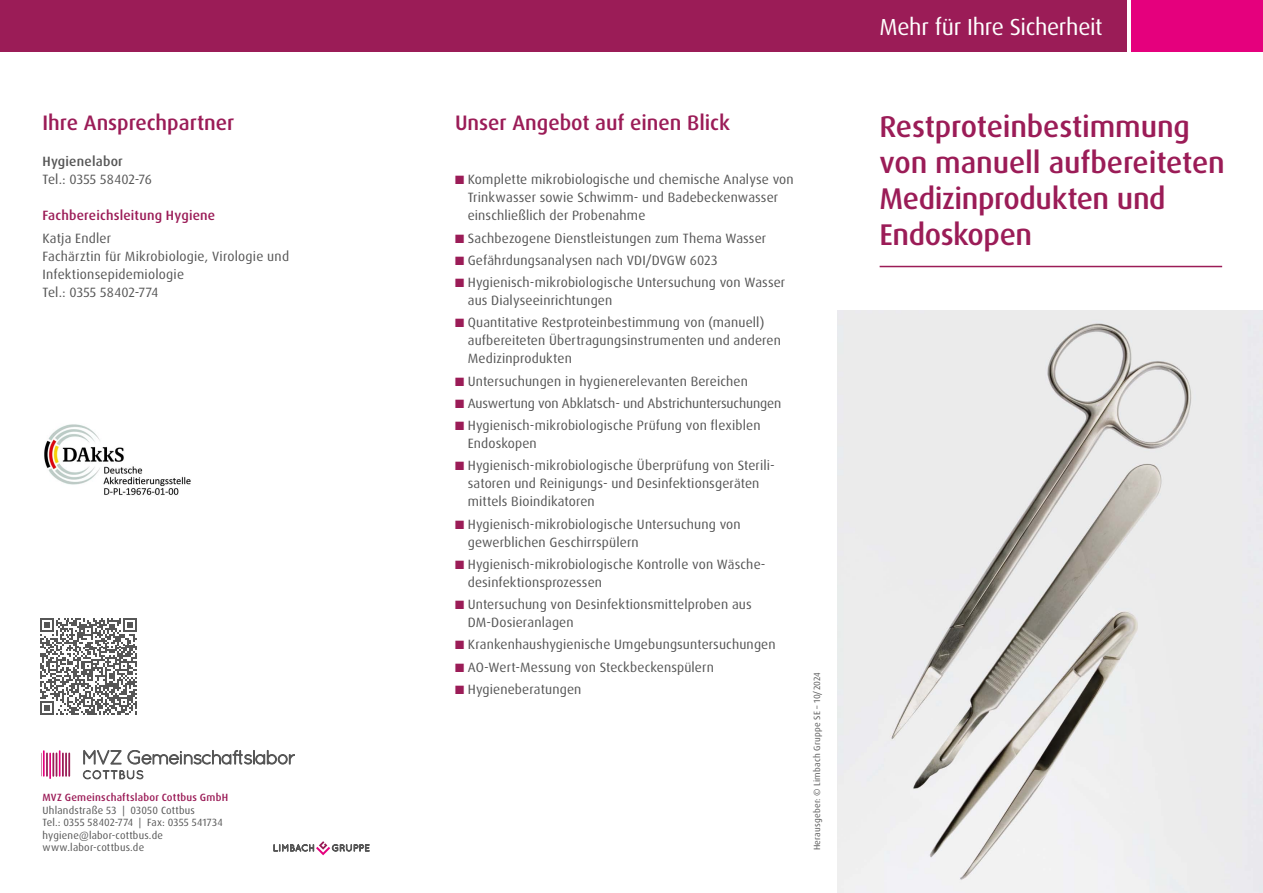
<style>
.page{position:relative;width:1263px;height:893px;background:#fff}
.page>*{position:absolute;margin:0;border:0;box-sizing:border-box;transform-origin:0 0}
.t1{font:500 30px/36px "Dax Pro";letter-spacing:-.01em;color:#9b1c57}
.t2{font:23.25px "Dax Pro";letter-spacing:-.015em;color:#fff}
.t3{font:500 21px "Dax Pro";letter-spacing:-.005em;color:#9b1c57}
.t4{font:13.5px/18px "Dax Pro";letter-spacing:.01em;color:#565656}
.t5{font:13.5px "Dax Pro";letter-spacing:-.01em;color:#565656}
.t6{font:500 13.5px "Dax Pro";letter-spacing:.015em;color:#9b1c57}
.t7{font:500 13.5px "Dax Pro";letter-spacing:.015em;color:#565656}
.t8{font:10.5px/12.6px "Dax Pro";letter-spacing:.02em;color:#565656}
.t9{font:500 10.5px "Dax Pro";letter-spacing:.02em;color:#9b1c57}
.t10{font:9px "Dax Pro";letter-spacing:.025em;color:#565656}
.s1{color:#9b1c57}
</style>
<div class="page">
<div style="left:0;top:0;width:1127px;height:51px;background:#9b1c57"></div>
<div style="left:1131px;top:0;width:132px;height:51px;background:#e5007d"></div>
<hr style="left:880px;top:266px;width:342px;height:1px;background:#9b1c57">
<svg style="left:274px;top:841px;width:95px;height:14px"></svg>
<img style="left:838px;top:310px;width:425px;height:583px">
<hr style="left:68px;top:753px;width:2px;height:23px;background:#9b1c57">
<hr style="left:65px;top:753px;width:2px;height:23px;background:#9b1c57">
<hr style="left:62px;top:753px;width:2px;height:23px;background:#9b1c57">
<hr style="left:59px;top:751px;width:2px;height:25px;background:#e5007d">
<svg style="left:56px;top:753px;width:1px;height:23px"></svg>
<hr style="left:52px;top:753px;width:2px;height:23px;background:#9b1c57">
<hr style="left:49px;top:753px;width:2px;height:25px;background:#e5007d">
<hr style="left:46px;top:753px;width:2px;height:23px;background:#9b1c57">
<hr style="left:43px;top:751px;width:2px;height:25px;background:#e5007d">
<svg style="left:41px;top:753px;width:1px;height:23px"></svg>
<svg style="left:83px;top:750px;width:212px;height:29px"></svg>
<img style="left:44px;top:424px;width:147px;height:71px">
<svg style="left:40px;top:618px;width:97px;height:97px"></svg>
<h2 class="t2" style="left:880px;top:12px;width:224px">Mehr für Ihre Sicherheit</h2>
<h3 class="t3" style="left:43px;top:110px;width:193px">Ihre Ansprechpartner</h3>
<h1 class="t1" style="left:880px;top:109px;width:347px">Restproteinbestimmung von manuell aufbereiteten<br>Medizinprodukten und<br>Endoskopen</h1>
<h3 class="t3" style="left:455px;top:110px;width:276px">Unser Angebot auf einen Blick</h3>
<p class="t4" style="left:468px;top:171px;width:327px;text-indent:-13px"><span class="s1">■</span> Komplette mikrobiologische und chemische Analyse von<br>Trinkwasser sowie Schwimm- und Badebeckenwasser einschließlich der Probenahme</p>
<p class="t4" style="left:455px;top:229px;width:313px"><span class="s1">■</span> Sachbezogene Dienstleistungen zum Thema Wasser</p>
<p class="t4" style="left:455px;top:251px;width:264px"><span class="s1">■</span> Gefährdungsanalysen nach VDI/DVGW 6023</p>
<p class="t4" style="left:468px;top:274px;width:319px;text-indent:-13px"><span class="s1">■</span> Hygienisch-mikrobiologische Untersuchung von Wasser aus Dialyseeinrichtungen</p>
<p class="t4" style="left:468px;top:314px;width:315px;text-indent:-13px"><span class="s1">■</span> Quantitative Restproteinbestimmung von (manuell) aufbereiteten Übertragungsinstrumenten und anderen<br>Medizinprodukten</p>
<p class="t4" style="left:455px;top:372px;width:294px"><span class="s1">■</span> Untersuchungen in hygienerelevanten Bereichen</p>
<p class="t5" style="left:455px;top:395px;width:328px"><span class="s1">■</span> Auswertung von Abklatsch- und Abstrichuntersuchungen</p>
<p class="t4" style="left:468px;top:417px;width:294px;text-indent:-13px"><span class="s1">■</span> Hygienisch-mikrobiologische Prüfung von flexiblen<br>Endoskopen</p>
<p class="t4" style="left:468px;top:457px;width:307px;text-indent:-13px"><span class="s1">■</span> Hygienisch-mikrobiologische Überprüfung von Sterili&shy;satoren und Reinigungs- und Desinfektionsgeräten mittels Bioindikatoren</p>
<p class="t4" style="left:468px;top:515px;width:274px;text-indent:-13px"><span class="s1">■</span> Hygienisch-mikrobiologische Untersuchung von gewerblichen Geschirrspülern</p>
<p class="t4" style="left:468px;top:555px;width:298px;text-indent:-13px"><span class="s1">■</span> Hygienisch-mikrobiologische Kontrolle von Wäsche&shy;desinfektionsprozessen</p>
<p class="t4" style="left:468px;top:596px;width:285px;text-indent:-13px"><span class="s1">■</span> Untersuchung von Desinfektionsmittelproben aus<br>DM-Dosieranlagen</p>
<p class="t4" style="left:455px;top:636px;width:322px"><span class="s1">■</span> Krankenhaushygienische Umgebungsuntersuchungen</p>
<p class="t4" style="left:455px;top:658px;width:260px"><span class="s1">■</span> AO-Wert-Messung von Steckbeckenspülern</p>
<p class="t4" style="left:455px;top:680px;width:128px"><span class="s1">■</span> Hygieneberatungen</p>
<p class="t7" style="left:43px;top:153px;width:82px">Hygienelabor</p>
<p class="t4" style="left:43px;top:171px;width:111px">Tel.: 0355 58402-76</p>
<p class="t6" style="left:43px;top:207px;width:174px">Fachbereichsleitung Hygiene</p>
<p class="t4" style="left:43px;top:229px;width:248px">Katja Endler<br>Fachärztin für Mikrobiologie, Virologie und<br>Infektionsepidemiologie<br>Tel.: 0355 58402-774</p>
<p class="t10" style="left:811px;top:850px;width:180px;rotate:-90deg">Herausgeber: © Limbach Gruppe SE – 10/2024</p>
<p class="t9" style="left:43px;top:791px;width:187px">MVZ Gemeinschaftslabor Cottbus GmbH</p>
<p class="t8" style="left:43px;top:804px;width:182px">Uhlandstraße 53 | 03050 Cottbus<br>Tel.: 0355 58402-774 | Fax: 0355 541734 hygiene@labor-cottbus.de www.labor-cottbus.de</p>
</div>
